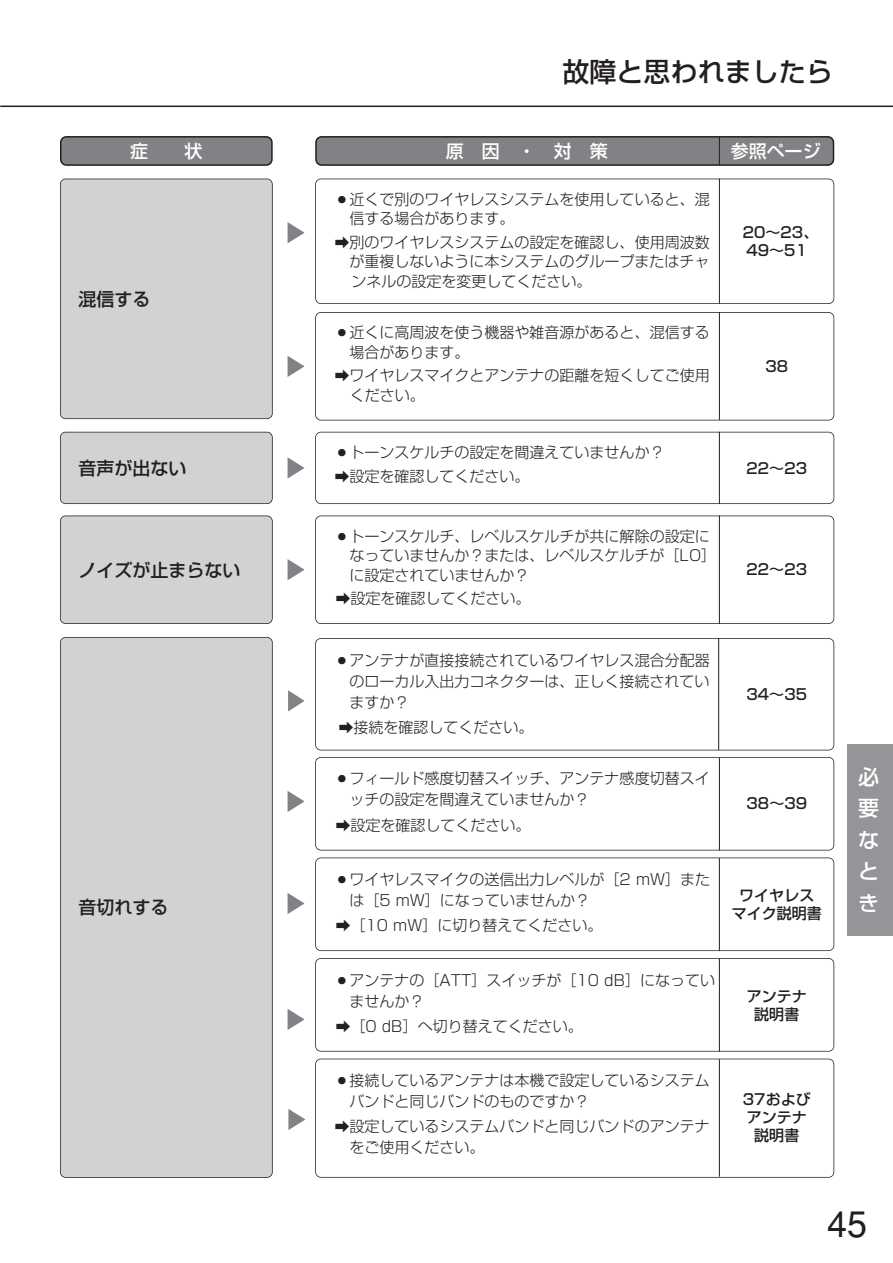
<style>
.page{position:relative;width:893px;height:1263px;background:#fff}
.page>*{position:absolute;margin:0;border:0;box-sizing:border-box;transform-origin:0 0}
.t1{font:36px "Helvetica";color:#231f20}
.t2{font:500 27px "Shin Go";color:#231f20}
.t3{font:500 21px/31.5px "Shin Go";color:#fff;text-align:justify}
.t4{font:500 18px "Shin Go";color:#231f20}
.t5{font:500 18px "Shin Go";color:#fff}
.t6{font:300 15px/19.5px "Shin Go";color:#231f20}
.t7{font:500 15px/18px "Shin Go";color:#231f20;text-align:center}
</style>
<div class="page">
<hr style="left:0;top:106px;width:892px;height:1px;background:#231f20">
<div style="left:847px;top:744px;width:45px;height:191px;background:#939598"></div>
<svg style="left:60px;top:136px;width:213px;height:30px;background:#77787b"></svg>
<svg style="left:315px;top:136px;width:519px;height:30px;background:#77797b"></svg>
<div style="left:315px;top:179px;width:519px;height:125px;border:2px solid #231f20;border-radius:6px"></div>
<hr style="left:719px;top:179px;width:1px;height:125px;background:#231f20">
<div style="left:315px;top:312px;width:519px;height:109px;border:2px solid #231f20;border-radius:6px"></div>
<hr style="left:719px;top:312px;width:1px;height:108px;background:#231f20">
<svg style="left:287px;top:222px;width:17px;height:21px"></svg>
<svg style="left:287px;top:356px;width:17px;height:21px"></svg>
<div style="left:60px;top:179px;width:212px;height:240px;background:#d1d2d4;border-radius:5px"></div>
<div style="left:60px;top:179px;width:213px;height:240px;border:2px solid #231f20;border-radius:6px"></div>
<div style="left:315px;top:432px;width:519px;height:72px;border:2px solid #231f20;border-radius:6px"></div>
<hr style="left:719px;top:432px;width:1px;height:72px;background:#231f20">
<svg style="left:287px;top:457px;width:17px;height:22px"></svg>
<div style="left:60px;top:432px;width:212px;height:72px;background:#d1d2d4;border-radius:5px"></div>
<div style="left:60px;top:432px;width:213px;height:72px;border:2px solid #231f20;border-radius:6px"></div>
<div style="left:315px;top:516px;width:519px;height:108px;border:2px solid #231f20;border-radius:6px"></div>
<hr style="left:719px;top:516px;width:1px;height:108px;background:#231f20">
<svg style="left:287px;top:559px;width:17px;height:21px"></svg>
<div style="left:60px;top:516px;width:212px;height:108px;background:#d1d2d4;border-radius:5px"></div>
<div style="left:60px;top:516px;width:213px;height:108px;border:2px solid #231f20;border-radius:6px"></div>
<div style="left:315px;top:958px;width:519px;height:94px;border:2px solid #231f20;border-radius:6px"></div>
<hr style="left:719px;top:959px;width:1px;height:93px;background:#231f20">
<div style="left:315px;top:858px;width:519px;height:93px;border:2px solid #231f20;border-radius:6px"></div>
<hr style="left:719px;top:858px;width:1px;height:93px;background:#231f20">
<div style="left:315px;top:757px;width:519px;height:94px;border:2px solid #231f20;border-radius:6px"></div>
<hr style="left:719px;top:758px;width:1px;height:93px;background:#231f20">
<svg style="left:288px;top:690px;width:16px;height:22px"></svg>
<svg style="left:287px;top:791px;width:17px;height:21px"></svg>
<svg style="left:287px;top:893px;width:17px;height:21px"></svg>
<div style="left:315px;top:1059px;width:519px;height:119px;border:2px solid #231f20;border-radius:6px"></div>
<hr style="left:719px;top:1059px;width:1px;height:118px;background:#231f20">
<svg style="left:287px;top:1009px;width:17px;height:21px"></svg>
<div style="left:60px;top:637px;width:212px;height:540px;background:#d1d2d4;border-radius:5px"></div>
<div style="left:60px;top:637px;width:213px;height:541px;border:2px solid #231f20;border-radius:6px"></div>
<div style="left:315px;top:638px;width:519px;height:112px;border:2px solid #231f20;border-radius:6px"></div>
<hr style="left:718px;top:638px;width:1px;height:112px;background:#231f20">
<svg style="left:288px;top:1109px;width:17px;height:21px"></svg>
<h2 class="t2" style="left:562px;top:62px;width:271px">故障と思われましたら</h2>
<p class="t5" style="left:130px;top:144px;width:73px">症　　状</p>
<p class="t5" style="left:446px;top:144px;width:163px">原　因　・　対　策</p>
<p class="t5" style="left:731px;top:144px;width:92px">参照ページ</p>
<p class="t6" style="left:349px;top:191px;width:362px;text-indent:-15px">○近くで別のワイヤレスシステムを使用していると、混信する場合があります。</p>
<p class="t6" style="left:349px;top:234px;width:362px;text-align:justify">別のワイヤレスシステムの設定を確認し、使用周波数が重複しないように本システムのグループまたはチャンネルの設定を変更してください。</p>
<p class="t7" style="left:742px;top:225px;width:77px;text-align:left">20～23、<br>49～51</p>
<p class="t6" style="left:349px;top:325px;width:362px;text-indent:-15px">○近くに高周波を使う機器や雑音源があると、混信する場合があります。</p>
<p class="t6" style="left:349px;top:368px;width:361px">ワイヤレスマイクとアンテナの距離を短くしてご使用ください。</p>
<p class="t4" style="left:78px;top:292px;width:74px">混信する</p>
<p class="t7" style="left:765px;top:359px;width:24px">38</p>
<p class="t6" style="left:349px;top:442px;width:316px;line-height:23.7px;text-indent:-15px">○トーンスケルチの設定を間違えていませんか？設定を確認してください。</p>
<p class="t4" style="left:78px;top:461px;width:110px">音声が出ない</p>
<p class="t7" style="left:746px;top:461px;width:62px">22～23</p>
<p class="t6" style="left:349px;top:528px;width:368px;text-indent:-15px">○トーンスケルチ、レベルスケルチが共に解除の設定になっていませんか？または、レベルスケルチが［LO］に設定されていませんか？</p>
<p class="t6" style="left:350px;top:591px;width:181px">設定を確認してください。</p>
<p class="t4" style="left:78px;top:563px;width:163px">ノイズが止まらない</p>
<p class="t7" style="left:746px;top:562px;width:62px">22～23</p>
<p class="t4" style="left:78px;top:901px;width:91px">音切れする</p>
<p class="t6" style="left:349px;top:652px;width:362px;line-height:21px;text-align:justify;text-indent:-15px">○アンテナが直接接続されているワイヤレス混合分配器のローカル入出力コネクターは、正しく接続されていますか？</p>
<p class="t6" style="left:353px;top:720px;width:182px">接続を確認してください。</p>
<p class="t6" style="left:349px;top:770px;width:362px;line-height:21px;text-indent:-15px">○フィールド感度切替スイッチ、アンテナ感度切替スイッチの設定を間違えていませんか？</p>
<p class="t6" style="left:350px;top:817px;width:181px">設定を確認してください。</p>
<p class="t6" style="left:349px;top:871px;width:362px;line-height:21px;text-indent:-15px">○ワイヤレスマイクの送信出力レベルが［2 mW］または［5 mW］になっていませんか？</p>
<p class="t6" style="left:350px;top:918px;width:253px">［10 mW］に切り替えてください。</p>
<p class="t6" style="left:349px;top:971px;width:367px;line-height:21px;text-indent:-15px">○アンテナの［ATT］スイッチが［10 dB］になっていませんか？</p>
<p class="t6" style="left:350px;top:1018px;width:234px">［0 dB］へ切り替えてください。</p>
<p class="t6" style="left:349px;top:1072px;width:362px;line-height:21px;text-indent:-15px">○接続しているアンテナは本機で設定しているシステムバンドと同じバンドのものですか？</p>
<p class="t6" style="left:349px;top:1118px;width:362px;line-height:21px">設定しているシステムバンドと同じバンドのアンテナをご使用ください。</p>
<p class="t7" style="left:746px;top:687px;width:62px">34～35</p>
<p class="t7" style="left:746px;top:796px;width:62px">38～39</p>
<p class="t7" style="left:731px;top:888px;width:91px">ワイヤレスマイク説明書</p>
<p class="t7" style="left:746px;top:989px;width:61px">アンテナ説明書</p>
<p class="t7" style="left:743px;top:1092px;width:69px">37およびアンテナ説明書</p>
<h3 class="t3" style="left:858px;top:763px;width:22px">必要なとき</h3>
<h1 class="t1" style="left:827px;top:1211px;width:42px">45</h1>
</div>
